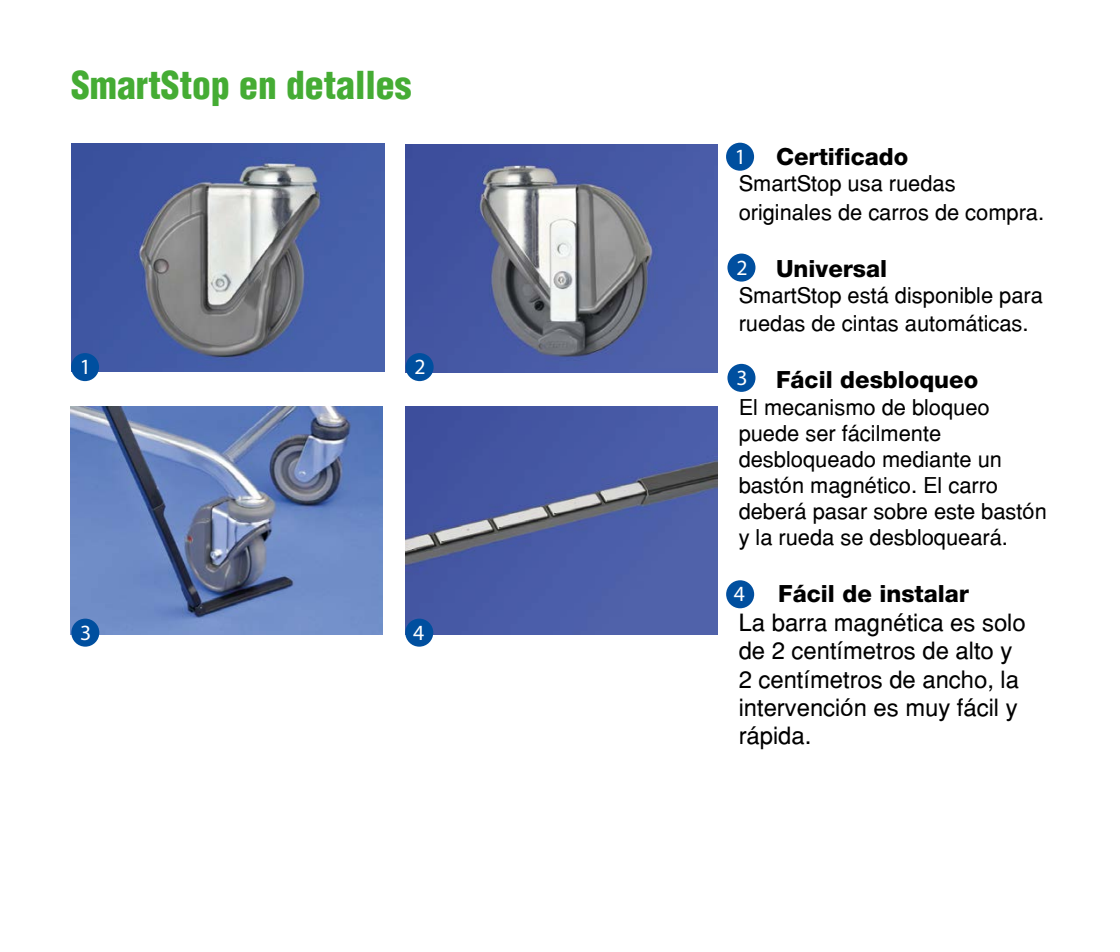
<style>
.page{position:relative;width:1120px;height:952px;background:#fff}
.page>*{position:absolute;margin:0;border:0;box-sizing:border-box;transform-origin:0 0}
.t1{font:900 condensed 37.54px "Helvetica";color:#45ac34}
.t2{font:23.71px/28.5px "Helvetica";color:#000}
.t3{font:800 23.71px "Helvetica Neue";color:#000}
.t4{font:21.79px/26.1px "Helvetica";color:#000}
.t5{font:21.79px "Myriad Pro";color:#fff}
</style>
<div class="page">
<img style="left:72px;top:144px;width:312px;height:228px">
<img style="left:406px;top:144px;width:312px;height:228px">
<img style="left:70px;top:407px;width:313px;height:228px">
<img style="left:406px;top:407px;width:312px;height:228px">
<div style="left:71px;top:353px;width:28px;height:28px;background:#004f9f;border-radius:50%"></div>
<div style="left:726px;top:143px;width:28px;height:28px;background:#004f9f;border-radius:50%"></div>
<div style="left:406px;top:353px;width:28px;height:28px;background:#004f9f;border-radius:50%"></div>
<div style="left:727px;top:254px;width:28px;height:28px;background:#004f9f;border-radius:50%"></div>
<div style="left:71px;top:619px;width:28px;height:28px;background:#004f9f;border-radius:50%"></div>
<div style="left:727px;top:364px;width:28px;height:28px;background:#004f9f;border-radius:50%"></div>
<div style="left:405px;top:619px;width:28px;height:28px;background:#004f9f;border-radius:50%"></div>
<div style="left:726px;top:580px;width:28px;height:28px;background:#004f9f;border-radius:50%"></div>
<h1 class="t1" style="left:71px;top:62px;width:342px">SmartStop en detalles</h1>
<p class="t5" style="left:80px;top:353px;width:13px">1</p>
<p class="t5" style="left:80px;top:619px;width:13px">3</p>
<p class="t5" style="left:415px;top:353px;width:13px">2</p>
<p class="t5" style="left:413px;top:619px;width:13px">4</p>
<p class="t3" style="left:776px;top:143px;width:134px">Certificado</p>
<p class="t4" style="left:739px;top:169px;width:307px;line-height:28.4px">SmartStop usa ruedas originales de carros de compra.</p>
<p class="t3" style="left:776px;top:254px;width:113px">Universal</p>
<p class="t4" style="left:739px;top:281px;width:306px;line-height:28.4px">SmartStop está disponible para ruedas de cintas automáticas.</p>
<p class="t3" style="left:776px;top:366px;width:204px">Fácil desbloqueo</p>
<p class="t4" style="left:739px;top:394px;width:310px">El mecanismo de bloqueo puede ser fácilmente desbloqueado mediante un bastón magnético. El carro deberá pasar sobre este bastón y la rueda se desbloqueará.</p>
<p class="t3" style="left:778px;top:580px;width:192px">Fácil de instalar</p>
<p class="t2" style="left:739px;top:608px;width:289px">La barra magnética es solo de 2 centímetros de alto y<br>2 centímetros de ancho, la intervención es muy fácil y rápida.</p>
<p class="t5" style="left:735px;top:143px;width:13px">1</p>
<p class="t5" style="left:736px;top:254px;width:13px">2</p>
<p class="t5" style="left:736px;top:364px;width:13px">3</p>
<p class="t5" style="left:734px;top:581px;width:13px">4</p>
</div>
